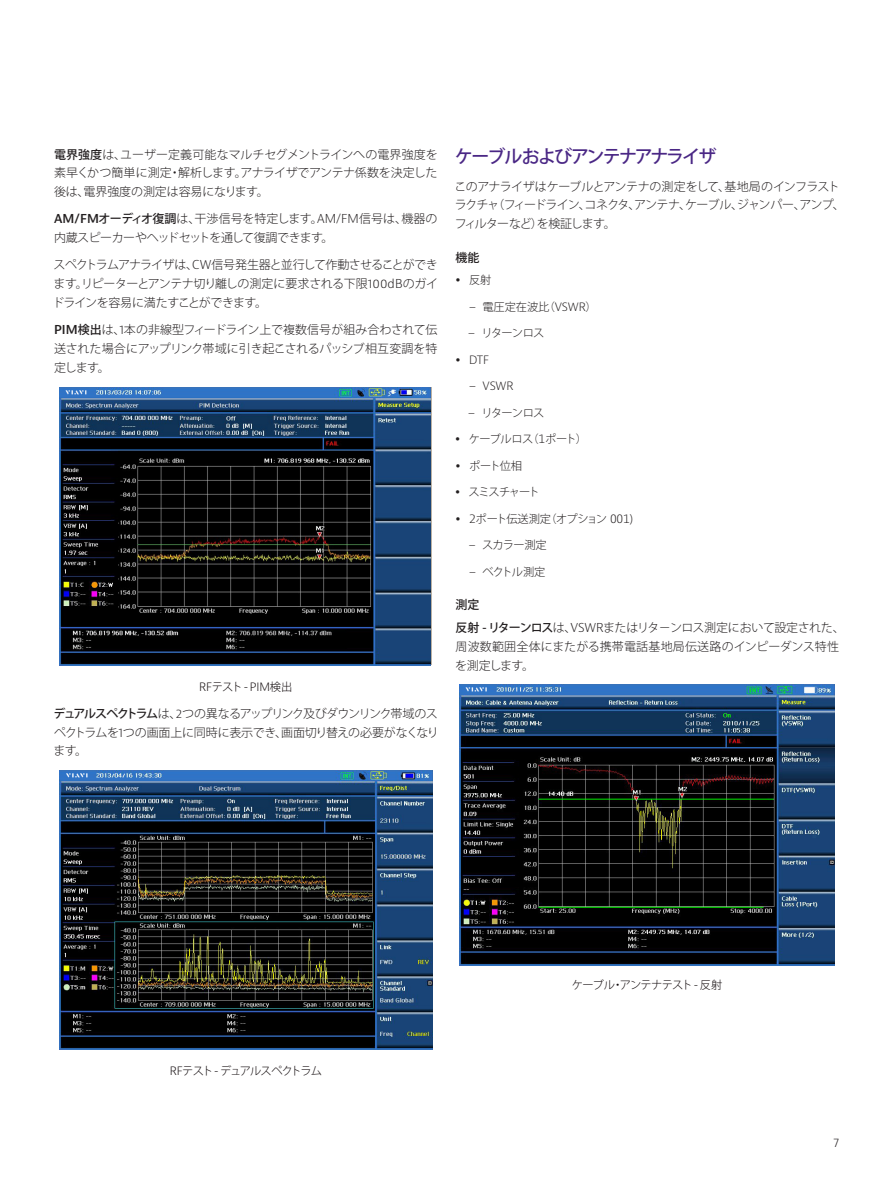
<style>
.page{position:relative;width:893px;height:1191px;background:#fff}
.page>*{position:absolute;margin:0;border:0;box-sizing:border-box;transform-origin:0 0}
.Header_12_16{font:500 18px "Koz Go Pro";letter-spacing:-.1em;color:#4a2785}
.Body_text_8_12_5{font:300 12px/18.8px "Koz Go Pro";letter-spacing:-.035em;color:#231f20;text-align:justify}
.Body_text_8_12_5-2{font:300 12px/18.8px "Koz Go Pro";letter-spacing:-.065em;color:#231f20}
.Body_text_8_12_5-3{font:300 12px/18.8px "Koz Go Pro";letter-spacing:-.01em;color:#231f20}
.Subhead_1{font:500 12px "Koz Go Pro";color:#231f20}
.t1{font:300 12px "Bernino Sans";color:#231f20}
.t2{font:300 11.25px "Koz Go Pro";letter-spacing:-.07em;color:#231f20}
.t3{font:300 11.25px "Koz Go Pro";letter-spacing:-.075em;color:#110a0c}
.t4{font:300 11.25px "Koz Go Pro";letter-spacing:-.05em;color:#231f20}
.t5{font:300 11.25px "Bernino Sans";letter-spacing:-.01em;color:#231f20}
.t6{font:300 11.25px "Koz Go Pro";letter-spacing:-.115em;color:#231f20}
.s1{font-weight:500}
.s2{font-family:"Bernino Sans";font-weight:600}
.s3{font-family:"Bernino Sans"}
</style>
<div class="page">
<img style="left:60px;top:387px;width:370px;height:278px">
<img style="left:59px;top:770px;width:373px;height:279px">
<img style="left:460px;top:684px;width:374px;height:281px">
<p class="Body_text_8_12_5" style="left:54px;top:145px;width:385px"><span class="s1">電界強度</span>は、ユーザー定義可能なマルチセグメントラインへの電界強度を素早くかつ簡単に測定・解析します。アナライザでアンテナ係数を決定した後は、電界強度の測定は容易になります。</p>
<p class="Body_text_8_12_5" style="left:54px;top:210px;width:385px"><span class="s2">AM/FM</span><span class="s1">オーディオ復調</span>は、干渉信号を特定します。<span class="s3">AM/FM</span>信号は、機器の内蔵スピーカーやヘッドセットを通して復調できます。</p>
<p class="Body_text_8_12_5" style="left:53px;top:256px;width:387px">スペクトラムアナライザは、<span class="s3">CW</span>信号発生器と並行して作動させることができます。リピーターとアンテナ切り離しの測定に要求される下限<span class="s3">100dB</span>のガイドラインを容易に満たすことができます。</p>
<p class="Body_text_8_12_5" style="left:54px;top:320px;width:385px"><span class="s2">PIM</span><span class="s1">検出</span>は、<span class="s3">1</span>本の非線型フィードライン上で複数信号が組み合わされて伝送された場合にアップリンク帯域に引き起こされるパッシブ相互変調を特定します。</p>
<p class="t3" style="left:199px;top:679px;width:95px"><span class="s3">RF</span>テスト- <span class="s3">PIM</span>検出</p>
<p class="Body_text_8_12_5" style="left:54px;top:704px;width:387px"><span class="s1">デュアルスペクトラム</span>は、<span class="s3">2</span>つの異なるアップリンク及びダウンリンク帯域のスペクトラムを<span class="s3">1</span>つの画面上に同時に表示でき、画面切り替えの必要がなくなります。</p>
<p class="Header_12_16" style="left:455px;top:145px;width:263px">ケーブルおよびアンテナアナライザ</p>
<p class="Body_text_8_12_5-2" style="left:455px;top:177px;width:392px">このアナライザはケーブルとアンテナの測定をして、基地局のインフラストラクチャ（フィードライン、コネクタ、アンテナ、ケーブル、ジャンパー、アンプ、フィルターなど）を検証します。</p>
<p class="Subhead_1" style="left:455px;top:250px;width:25px">機能</p>
<p class="t2" style="left:469px;top:272px;width:24px">反射</p>
<p class="t2" style="left:469px;top:299px;width:129px"><span class="s3">–</span> 電圧定在波比（<span class="s3">VSWR</span>）</p>
<p class="t2" style="left:468px;top:325px;width:78px"><span class="s3">–</span> リターンロス</p>
<p class="t5" style="left:469px;top:352px;width:22px">DTF</p>
<p class="t5" style="left:469px;top:378px;width:46px">– VSWR</p>
<p class="t2" style="left:468px;top:405px;width:78px"><span class="s3">–</span> リターンロス</p>
<p class="t4" style="left:469px;top:431px;width:120px">ケーブルロス（<span class="s3">1</span>ポート）</p>
<p class="t2" style="left:469px;top:458px;width:55px">ポート位相</p>
<p class="t6" style="left:469px;top:484px;width:73px">スミスチャート</p>
<p class="t2" style="left:469px;top:511px;width:166px"><span class="s3">2</span>ポート伝送測定（オプション <span class="s3">001</span>)</p>
<p class="t2" style="left:468px;top:537px;width:80px"><span class="s3">–</span> スカラー測定</p>
<p class="t2" style="left:469px;top:564px;width:78px"><span class="s3">–</span> ベクトル測定</p>
<p class="Subhead_1" style="left:455px;top:597px;width:25px">測定</p>
<p class="Body_text_8_12_5-3" style="left:455px;top:618px;width:391px"><span class="s1">反射 - リターンロス</span>は、<span class="s3">VSWR</span>またはリタ－ンロス測定において設定された、周波数範囲全体にまたがる携帯電話基地局伝送路のインピーダンス特性を測定します。</p>
<p class="t3" style="left:170px;top:1063px;width:154px"><span class="s3">RF</span>テスト - デュアルスペクトラム</p>
<p class="t3" style="left:572px;top:977px;width:152px">ケーブル・アンテナテスト - 反射</p>
<p class="t1" style="left:833px;top:1134px;width:7px">7</p>
</div>
